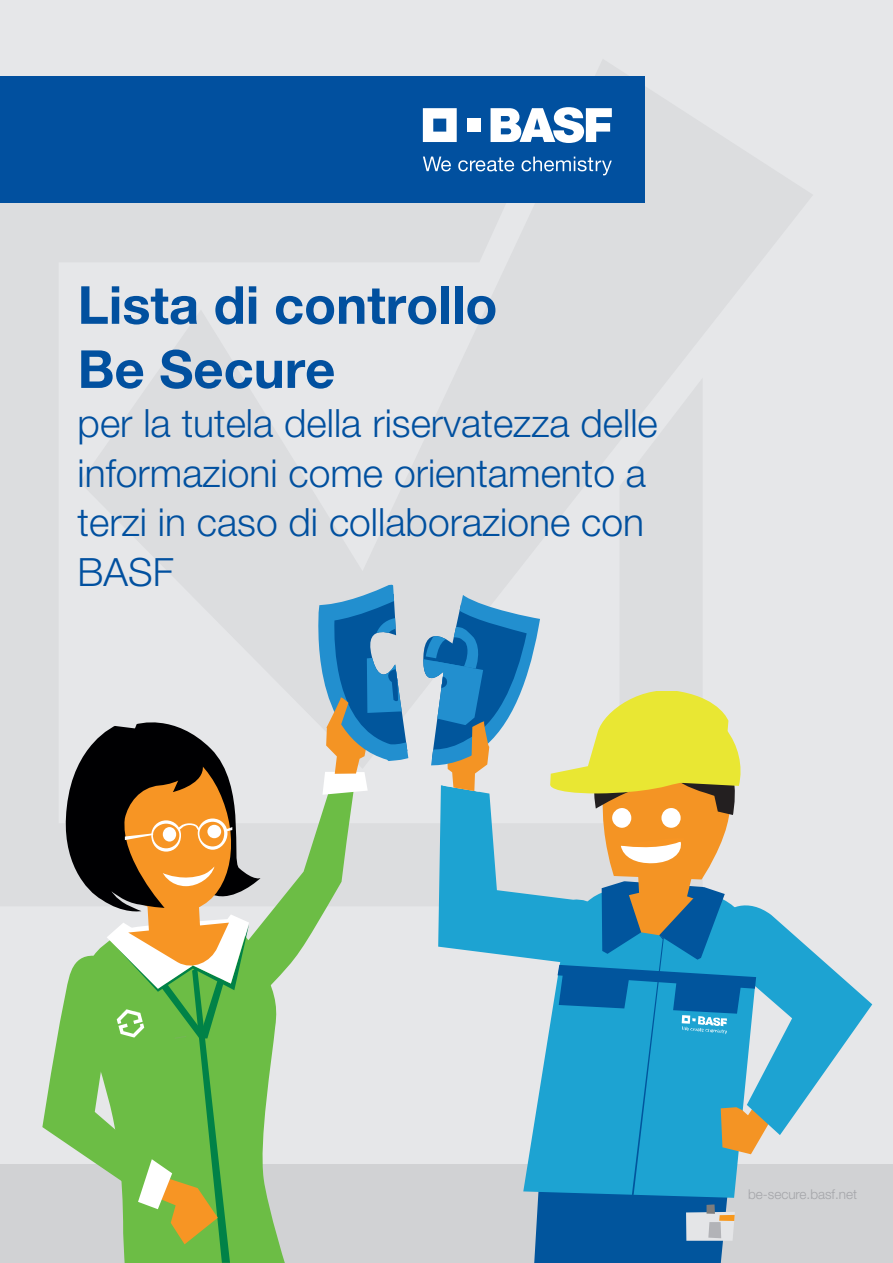
<style>
.page{position:relative;width:893px;height:1263px;background:#fff}
.page>*{position:absolute;margin:0;border:0;box-sizing:border-box;transform-origin:0 0}
.t1{font:700 52.5px/64.1px "Helvetica Neue";color:#01509f}
.t2{font:300 39px/49.5px "Helvetica Neue CE";color:#01509f}
.t3{font:300 13.5px "Helvetica Neue LT Pro";color:#a4a5a9}
</style>
<div class="page">
<div style="left:0;top:0;width:893px;height:1181px;background:#e6e7e9"></div>
<div style="left:0;top:1165px;width:893px;height:98px;background:#d1d2d4"></div>
<div style="left:0;top:77px;width:644px;height:126px;background:#01509f"></div>
<svg style="left:423px;top:108px;width:34px;height:34px"></svg>
<div style="left:467px;top:119px;width:13px;height:13px;background:#fff"></div>
<svg style="left:491px;top:107px;width:121px;height:36px"></svg>
<svg style="left:423px;top:157px;width:28px;height:14px"></svg>
<svg style="left:458px;top:157px;width:56px;height:14px"></svg>
<svg style="left:522px;top:157px;width:90px;height:18px"></svg>
<svg style="left:422px;top:594px;width:450px;height:669px"></svg>
<svg style="left:42px;top:585px;width:368px;height:678px"></svg>
<h1 class="t1" style="left:78px;top:272px;width:421px">Lista di controllo<br>Be Secure</h1>
<p class="t2" style="left:78px;top:399px;width:582px">per la tutela della riservatezza delle informazioni come orientamento a terzi in caso di collaborazione con<br>BASF</p>
<p class="t3" style="left:748px;top:1186px;width:111px">be-secure.basf.net</p>
</div>
